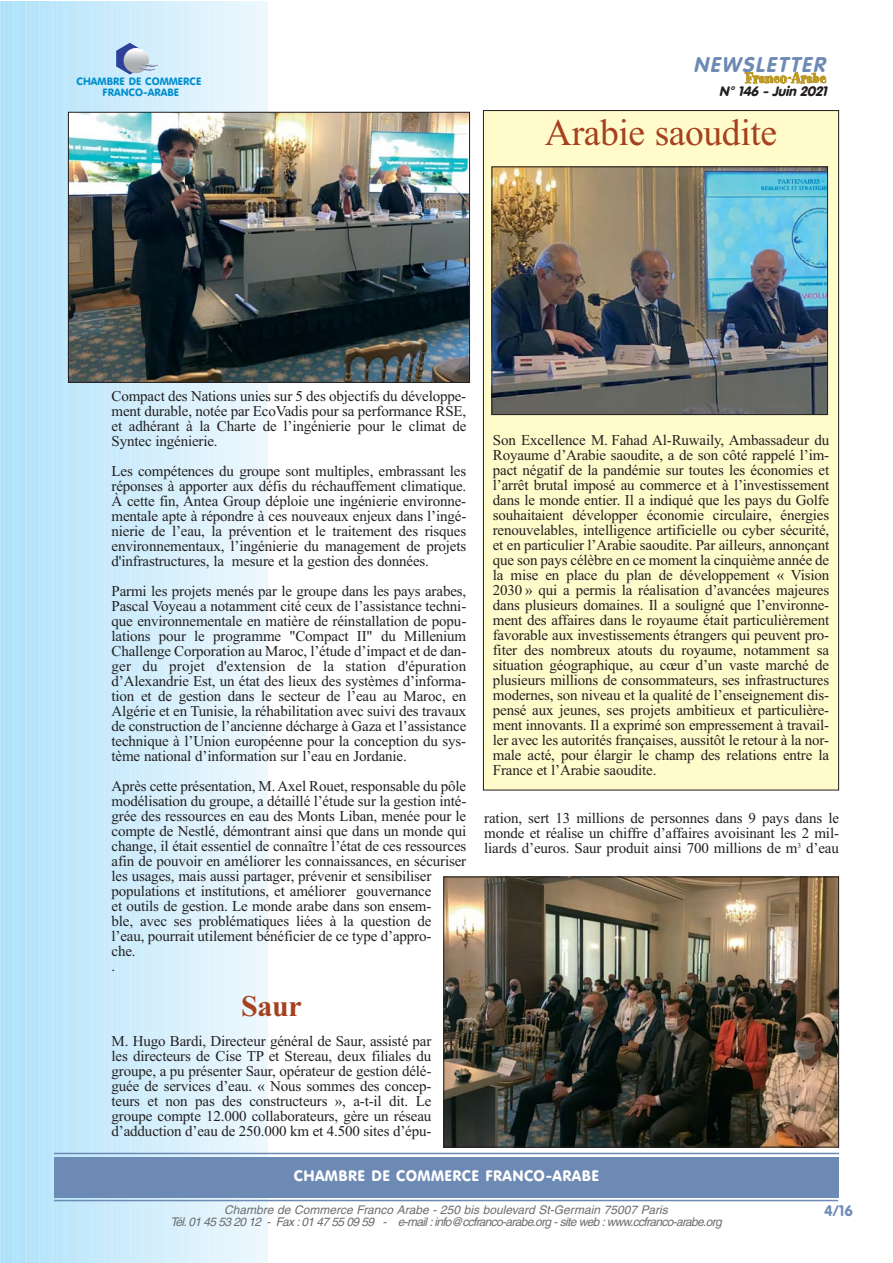
<style>
.page{position:relative;width:893px;height:1263px;background:#fff}
.page>*{position:absolute;margin:0;border:0;box-sizing:border-box;transform-origin:0 0}
.t1{font:37.5px "Times New Roman";letter-spacing:-.01em;color:#a6411f}
.t2{font:700 30px "Times New Roman";color:#a6411f}
.t3{font:italic 700 21px "VAG Rounded";color:#6d8ab5}
.t4{font:16.5px "Spumoni LP";letter-spacing:.02em;color:#bb9824}
.t5{font:15px/15px "Times New Roman";letter-spacing:-.01em;color:#231f20;text-align:justify}
.t6{font:15px "VAG Rounded BT";letter-spacing:.03em;color:#fff}
.t7{font:700 15px "VAG Rounded";color:#6d8ab5}
.t8{font:italic 900 13.5px "VAG Rounded";color:#231f20}
.t9{font:italic 12px/12px "Helvetica";color:#6c6e70;text-align:center}
.t10{font:10.5px/10.5px "VAG Rounded BT";letter-spacing:.005em;color:#008ece;text-align:center}
</style>
<div class="page">
<div style="left:0;top:1px;width:7px;height:1262px;background:#aee2fa"></div>
<div style="left:6px;top:1px;width:10px;height:1262px;background:#b0e2fa"></div>
<svg style="left:13px;top:1px;width:1px;height:1262px"></svg>
<div style="left:15px;top:1px;width:10px;height:1262px;background:#b2e3fa"></div>
<div style="left:24px;top:1px;width:9px;height:1262px;background:#b4e4fa"></div>
<svg style="left:32px;top:1px;width:10px;height:1262px;background:#b7e4fa"></svg>
<div style="left:41px;top:1px;width:10px;height:1262px;background:#b9e5fa"></div>
<div style="left:50px;top:1px;width:9px;height:1262px;background:#bbe6fb"></div>
<div style="left:58px;top:1px;width:10px;height:1262px;background:#bde7fb"></div>
<div style="left:67px;top:1px;width:10px;height:1262px;background:#bfe7fb"></div>
<div style="left:76px;top:1px;width:9px;height:1262px;background:#c1e8fb"></div>
<div style="left:85px;top:1px;width:9px;height:1262px;background:#c3e9fb"></div>
<div style="left:93px;top:1px;width:10px;height:1262px;background:#c5eafb"></div>
<div style="left:102px;top:1px;width:9px;height:1262px;background:#c8eafb"></div>
<div style="left:111px;top:1px;width:9px;height:1262px;background:#caebfc"></div>
<div style="left:119px;top:1px;width:10px;height:1262px;background:#ccecfc"></div>
<div style="left:128px;top:1px;width:9px;height:1262px;background:#ceedfc"></div>
<div style="left:137px;top:1px;width:9px;height:1262px;background:#d0edfc"></div>
<div style="left:145px;top:1px;width:10px;height:1262px;background:#d2eefc"></div>
<div style="left:154px;top:1px;width:10px;height:1262px;background:#d4effc"></div>
<div style="left:163px;top:1px;width:9px;height:1262px;background:#d6f0fc"></div>
<div style="left:171px;top:1px;width:10px;height:1262px;background:#d8f0fc"></div>
<div style="left:180px;top:1px;width:10px;height:1262px;background:#daf1fd"></div>
<div style="left:189px;top:1px;width:9px;height:1262px;background:#ddf2fd"></div>
<div style="left:197px;top:1px;width:10px;height:1262px;background:#dff3fd"></div>
<div style="left:206px;top:1px;width:10px;height:1262px;background:#e1f3fd"></div>
<div style="left:215px;top:1px;width:9px;height:1262px;background:#e3f4fd"></div>
<div style="left:223px;top:1px;width:10px;height:1262px;background:#e5f5fd"></div>
<div style="left:232px;top:1px;width:10px;height:1262px;background:#e7f6fd"></div>
<div style="left:241px;top:1px;width:9px;height:1262px;background:#e9f7fe"></div>
<div style="left:249px;top:1px;width:10px;height:1262px;background:#ebf7fe"></div>
<div style="left:258px;top:1px;width:10px;height:1262px;background:#edf8fe"></div>
<svg style="left:116px;top:43px;width:42px;height:31px"></svg>
<hr style="left:54px;top:1200px;width:784px;height:1px;background:#6d8ab5">
<div style="left:54px;top:1157px;width:785px;height:41px;background:#6d8ab5"></div>
<hr style="left:54px;top:1153px;width:785px;height:1px;background:#6d8ab5">
<img style="left:70px;top:114px;width:398px;height:267px">
<div style="left:68px;top:112px;width:402px;height:271px;border:1px solid #231f20"></div>
<div style="left:483px;top:111px;width:356px;height:679px;background:#fffbcb"></div>
<img style="left:494px;top:168px;width:332px;height:245px">
<div style="left:492px;top:166px;width:336px;height:249px;border:1px solid #231f20"></div>
<img style="left:445px;top:878px;width:392px;height:267px">
<div style="left:443px;top:876px;width:396px;height:271px;border:1px solid #231f20"></div>
<p class="t10" style="left:77px;top:77px;width:126px">CHAMBRE DE COMMERCE<br>FRANCO-ARABE</p>
<h3 class="t3" style="left:693px;top:56px;width:137px">NEWSLETTER</h3>
<p class="t4" style="left:745px;top:72px;width:82px">Franco-Arabe</p>
<p class="t8" style="left:719px;top:85px;width:112px">N° 146 - Juin 2021</p>
<h1 class="t1" style="left:545px;top:119px;width:234px">Arabie saoudite</h1>
<p class="t5" style="left:112px;top:390px;width:356px">Compact des Nations unies sur 5 des objectifs du développe&shy;ment durable, notée par EcoVadis pour sa performance RSE, et adhérant à la Charte de l’ingénierie pour le climat de Syntec ingénierie.</p>
<p class="t5" style="left:112px;top:465px;width:356px">Les compétences du groupe sont multiples, embrassant les réponses à apporter aux défis du réchauffement climatique.<br>À cette fin, Antea Group déploie une ingénierie environne&shy;mentale apte à répondre à ces nouveaux enjeux dans l’ingé&shy;nierie de l’eau, la prévention et le traitement des risques environnementaux, l’ingénierie du management de projets d'infrastructures, la mesure et la gestion des données.</p>
<p class="t5" style="left:112px;top:585px;width:356px">Parmi les projets menés par le groupe dans les pays arabes, Pascal Voyeau a notamment cité ceux de l’assistance techni&shy;que environnementale en matière de réinstallation de popu&shy;lations pour le programme "Compact II" du Millenium Challenge Corporation au Maroc, l’étude d’impact et de dan&shy;ger du projet d'extension de la station d'épuration d’Alexandrie Est, un état des lieux des systèmes d’informa&shy;tion et de gestion dans le secteur de l’eau au Maroc, en Algérie et en Tunisie, la réhabilitation avec suivi des travaux de construction de l’ancienne décharge à Gaza et l’assistance technique à l’Union européenne pour la conception du sys&shy;tème national d’information sur l’eau en Jordanie.</p>
<p class="t5" style="left:112px;top:780px;width:356px;text-align:left">Après cette présentation, M. Axel Rouet, responsable du pôle modélisation du groupe, a détaillé l’étude sur la gestion inté&shy;grée des ressources en eau des Monts Liban, menée pour le compte de Nestlé, démontrant ainsi que dans un monde qui change, il était essentiel de connaître l’état de ces ressources afin de pouvoir en améliorer les connaissances, en sécuriser les usages, mais aussi partager, prévenir et sensibiliser populations et institutions, et améliorer gouvernance<br>et outils de gestion. Le monde arabe dans son ensem-<br>ble, avec ses problématiques liées à la question de l’eau, pourrait utilement bénéficier de ce type d’appro-<br>che.<br>.</p>
<h2 class="t2" style="left:241px;top:996px;width:62px">Saur</h2>
<p class="t5" style="left:112px;top:1035px;width:321px">M. Hugo Bardi, Directeur général de Saur, assisté par les directeurs de Cise TP et Stereau, deux filiales du groupe, a pu présenter Saur, opérateur de gestion délé&shy;guée de services d’eau. « Nous sommes des concep&shy;teurs et non pas des constructeurs », a-t-il dit. Le groupe compte 12.000 collaborateurs, gère un réseau d’adduction d’eau de 250.000 km et 4.500 sites d’épu-</p>
<p class="t5" style="left:493px;top:434px;width:338px">Son Excellence M. Fahad Al-Ruwaily, Ambassadeur du Royaume d’Arabie saoudite, a de son côté rappelé l’im&shy;pact négatif de la pandémie sur toutes les économies et l’arrêt brutal imposé au commerce et à l’investissement dans le monde entier. Il a indiqué que les pays du Golfe souhaitaient développer économie circulaire, énergies renouvelables, intelligence artificielle ou cyber sécurité, et en particulier l’Arabie saoudite. Par ailleurs, annonçant que son pays célèbre en ce moment la cinquième année de la mise en place du plan de développement « Vision 2030 » qui a permis la réalisation d’avancées majeures dans plusieurs domaines. Il a souligné que l’environne&shy;ment des affaires dans le royaume était particulièrement favorable aux investissements étrangers qui peuvent pro&shy;fiter des nombreux atouts du royaume, notamment sa situation géographique, au cœur d’un vaste marché de plusieurs millions de consommateurs, ses infrastructures modernes, son niveau et la qualité de l’enseignement dis&shy;pensé aux jeunes, ses projets ambitieux et particulière&shy;ment innovants. Il a exprimé son empressement à travail&shy;ler avec les autorités françaises, aussitôt le retour à la nor&shy;male acté, pour élargir le champ des relations entre la France et l’Arabie saoudite.</p>
<p class="t5" style="left:484px;top:812px;width:356px">ration, sert 13 millions de personnes dans 9 pays dans le monde et réalise un chiffre d’affaires avoisinant les 2 mil&shy;liards d’euros. Saur produit ainsi 700 millions de m<sup>3</sup> d’eau</p>
<p class="t6" style="left:294px;top:1169px;width:307px">CHAMBRE DE COMMERCE FRANCO-ARABE</p>
<p class="t9" style="left:170px;top:1204px;width:555px">Chambre de Commerce Franco Arabe - 250 bis boulevard St-Germain 75007 Paris<br>Tél. 01 45 53 20 12 - Fax: 01 47 55 09 59 - e-mail: info@ccfranco-arabe.org -site web : www.ccfranco-arabe.org</p>
<p class="t7" style="left:824px;top:1205px;width:30px">4/16</p>
</div>
